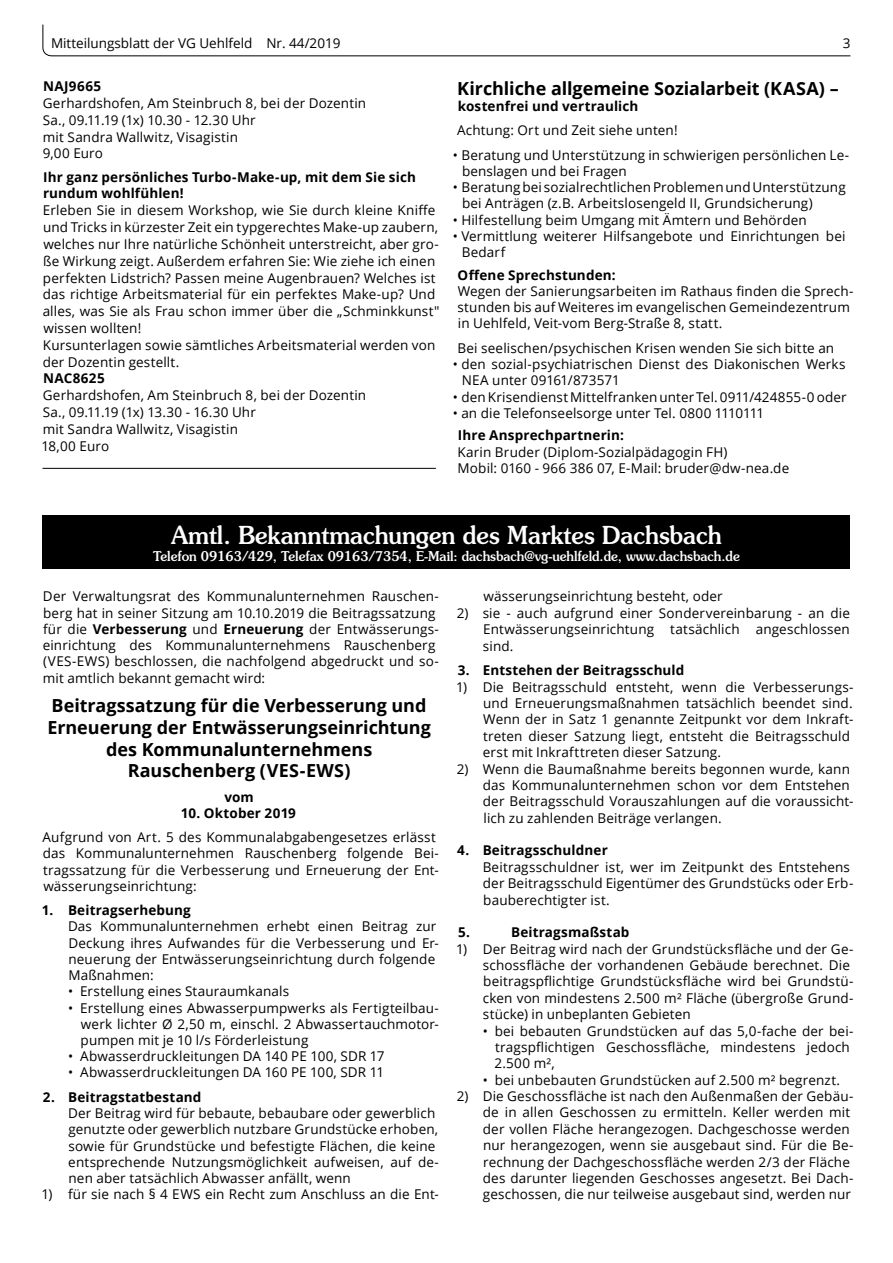
<style>
.page{position:relative;width:893px;height:1263px;background:#fff}
.page>*{position:absolute;margin:0;border:0;box-sizing:border-box;transform-origin:0 0}
.t1{font:500 24.75px "Souvenir";color:#fff;scale:.95 1}
.t2{font:700 18px/21.6px "Open Sans";letter-spacing:-.005em;color:#000;text-align:center}
.t3{font:13.5px/16.2px "Open Sans";letter-spacing:.01em;color:#000}
.t4{font:700 13.5px/16.8px "Open Sans";letter-spacing:.01em;color:#000}
.t5{font:500 13.5px "Souvenir";color:#fff;scale:.95 1}
.t6{font:700 13.5px "Open Sans";letter-spacing:.03em;color:#000}
.s1{font-weight:700}
</style>
<div class="page">
<svg style="left:42px;top:24px;width:809px;height:33px"></svg>
<hr style="left:43px;top:468px;width:393px;height:1px;background:#000">
<div style="left:43px;top:515px;width:807px;height:54px;background:#000"></div>
<p class="t3" style="left:51px;top:34px;width:291px">Mitteilungsblatt der VG Uehlfeld Nr. 44/2019</p>
<p class="t3" style="left:843px;top:34px;width:9px">3</p>
<p class="t6" style="left:43px;top:77px;width:60px">NAJ9665</p>
<p class="t3" style="left:43px;top:94px;width:325px;line-height:16.8px">Gerhardshofen, Am Steinbruch 8, bei der Dozentin<br>Sa., 09.11.19 (1x) 10.30 - 12.30 Uhr<br>mit Sandra Wallwitz, Visagistin<br>9,00 Euro</p>
<p class="t4" style="left:43px;top:168px;width:374px">Ihr ganz persönliches Turbo-Make-up, mit dem Sie sich rundum wohlfühlen!</p>
<p class="t3" style="left:43px;top:202px;width:398px;line-height:16.8px">Erleben Sie in diesem Workshop, wie Sie durch kleine Kniffe und Tricks in kürzester Zeit ein typgerechtes Make-up zaubern, welches nur Ihre natürliche Schönheit unterstreicht, aber gro&shy;ße Wirkung zeigt. Außerdem erfahren Sie: Wie ziehe ich einen perfekten Lidstrich? Passen meine Augenbrauen? Welches ist das richtige Arbeitsmaterial für ein perfektes Make-up? Und alles, was Sie als Frau schon immer über die „Schminkkunst" wissen wollten!<br>Kursunterlagen sowie sämtliches Arbeitsmaterial werden von der Dozentin gestellt.</p>
<p class="t4" style="left:43px;top:370px;width:63px">NAC8625</p>
<p class="t3" style="left:41px;top:387px;width:326px;line-height:16.8px">Gerhardshofen, Am Steinbruch 8, bei der Dozentin<br>Sa., 09.11.19 (1x) 13.30 - 16.30 Uhr<br>mit Sandra Wallwitz, Visagistin<br>18,00 Euro</p>
<h2 class="t2" style="left:457px;top:77px;width:383px">Kirchliche allgemeine Sozialarbeit (KASA) –</h2>
<p class="t4" style="left:458px;top:97px;width:182px">kostenfrei und vertraulich</p>
<p class="t3" style="left:457px;top:122px;width:222px">Achtung: Ort und Zeit siehe unten!</p>
<p class="t3" style="left:462px;top:146px;width:389px;text-indent:-9px">• Beratung und Unterstützung in schwierigen persönlichen Le&shy;benslagen und bei Fragen</p>
<p class="t3" style="left:462px;top:179px;width:385px;text-indent:-9px">• Beratung bei sozialrechtlichen Problemen und Unterstützung bei Anträgen (z.B. Arbeitslosengeld II, Grundsicherung)</p>
<p class="t3" style="left:453px;top:211px;width:356px">• Hilfestellung beim Umgang mit Ämtern und Behörden</p>
<p class="t3" style="left:462px;top:227px;width:385px;text-indent:-9px">• Vermittlung weiterer Hilfsangebote und Einrichtungen bei<br>Bedarf</p>
<p class="t4" style="left:457px;top:266px;width:160px">Offene Sprechstunden:</p>
<p class="t3" style="left:457px;top:283px;width:398px">Wegen der Sanierungsarbeiten im Rathaus finden die Sprech&shy;stunden bis auf Weiteres im evangelischen Gemeindezentrum in Uehlfeld, Veit-vom Berg-Straße 8, statt.</p>
<p class="t3" style="left:458px;top:339px;width:378px">Bei seelischen/psychischen Krisen wenden Sie sich bitte an</p>
<p class="t3" style="left:462px;top:356px;width:385px;text-indent:-9px">• den sozial-psychiatrischen Dienst des Diakonischen Werks<br>NEA unter 09161/873571</p>
<p class="t3" style="left:453px;top:388px;width:395px">• den Krisendienst Mittelfranken unter Tel. 0911/424855-0 oder</p>
<p class="t3" style="left:453px;top:404px;width:313px">• an die Telefonseelsorge unter Tel. 0800 1110111</p>
<p class="t4" style="left:458px;top:427px;width:168px">Ihre Ansprechpartnerin:</p>
<p class="t3" style="left:458px;top:443px;width:333px">Karin Bruder (Diplom-Sozialpädagogin FH)<br>Mobil: 0160 - 966 386 07, E-Mail: bruder@dw-nea.de</p>
<h1 class="t1" style="left:171px;top:520px;width:581px">Amtl. Bekanntmachungen des Marktes Dachsbach</h1>
<p class="t5" style="left:153px;top:547px;width:619px">Telefon 09163/429, Telefax 09163/7354, E-Mail: dachsbach@vg-uehlfeld.de, www.dachsbach.de</p>
<p class="t3" style="left:43px;top:588px;width:398px">Der Verwaltungsrat des Kommunalunternehmen Rauschen&shy;berg hat in seiner Sitzung am 10.10.2019 die Beitragssatzung für die <span class="s1">Verbesserung</span> und <span class="s1">Erneuerung</span> der Entwässerungs&shy;einrichtung des Kommunalunternehmens Rauschenberg (VES-EWS) beschlossen, die nachfolgend abgedruckt und so&shy;mit amtlich bekannt gemacht wird:</p>
<h2 class="t2" style="left:47px;top:694px;width:385px">Beitragssatzung für die Verbesserung und Erneuerung der Entwässerungseinrichtung des Kommunalunternehmens Rauschenberg (VES-EWS)</h2>
<p class="t4" style="left:224px;top:788px;width:31px">vom</p>
<p class="t4" style="left:181px;top:804px;width:117px">10. Oktober 2019</p>
<p class="t3" style="left:43px;top:829px;width:398px">Aufgrund von Art. 5 des Kommunalabgabengesetzes erlässt das Kommunalunternehmen Rauschenberg folgende Bei&shy;tragssatzung für die Verbesserung und Erneuerung der Ent&shy;wässerungseinrichtung:</p>
<p class="t4" style="left:42px;top:901px;width:151px">1. Beitragserhebung</p>
<p class="t3" style="left:68px;top:918px;width:372px">Das Kommunalunternehmen erhebt einen Beitrag zur Deckung ihres Aufwandes für die Verbesserung und Er&shy;neuerung der Entwässerungseinrichtung durch folgende Maßnahmen:</p>
<p class="t3" style="left:68px;top:983px;width:223px">• Erstellung eines Stauraumkanals</p>
<p class="t3" style="left:81px;top:999px;width:360px;text-align:justify;text-indent:-13px">• Erstellung eines Abwasserpumpwerks als Fertigteilbau&shy;werk lichter Ø 2,50 m, einschl. 2 Abwassertauchmotor&shy;pumpen mit je 10 l/s Förderleistung</p>
<p class="t3" style="left:68px;top:1048px;width:318px">• Abwasserdruckleitungen DA 140 PE 100, SDR 17</p>
<p class="t3" style="left:68px;top:1064px;width:318px">• Abwasserdruckleitungen DA 160 PE 100, SDR 11</p>
<p class="t4" style="left:43px;top:1088px;width:160px">2. Beitragstatbestand</p>
<p class="t3" style="left:68px;top:1105px;width:372px">Der Beitrag wird für bebaute, bebaubare oder gewerblich genutzte oder gewerblich nutzbare Grundstücke erhoben, sowie für Grundstücke und befestigte Flächen, die keine entsprechende Nutzungsmöglichkeit aufweisen, auf de&shy;nen aber tatsächlich Abwasser anfällt, wenn</p>
<p class="t3" style="left:41px;top:1186px;width:399px">1) für sie nach § 4 EWS ein Recht zum Anschluss an die Ent-</p>
<p class="t3" style="left:483px;top:588px;width:241px">wässerungseinrichtung besteht, oder</p>
<p class="t3" style="left:483px;top:604px;width:368px;text-align:justify;text-indent:-26px">2) sie - auch aufgrund einer Sondervereinbarung - an die Entwässerungseinrichtung tatsächlich angeschlossen sind.</p>
<p class="t4" style="left:458px;top:662px;width:228px">3. Entstehen der Beitragsschuld</p>
<p class="t3" style="left:483px;top:678px;width:372px;text-indent:-27px">1) Die Beitragsschuld entsteht, wenn die Verbesserungs&shy;und Erneuerungsmaßnahmen tatsächlich beendet sind.<br>Wenn der in Satz 1 genannte Zeitpunkt vor dem Inkraft&shy;treten dieser Satzung liegt, entsteht die Beitragsschuld erst mit Inkrafttreten dieser Satzung.</p>
<p class="t3" style="left:483px;top:760px;width:372px;text-indent:-26px">2) Wenn die Baumaßnahme bereits begonnen wurde, kann das Kommunalunternehmen schon vor dem Entstehen der Beitragsschuld Vorauszahlungen auf die voraussicht&shy;lich zu zahlenden Beiträge verlangen.</p>
<p class="t4" style="left:457px;top:842px;width:152px">4. Beitragsschuldner</p>
<p class="t3" style="left:483px;top:858px;width:372px">Beitragsschuldner ist, wer im Zeitpunkt des Entstehens der Beitragsschuld Eigentümer des Grundstücks oder Erb&shy;bauberechtigter ist.</p>
<p class="t4" style="left:458px;top:924px;width:13px">5.</p>
<p class="t4" style="left:511px;top:924px;width:120px">Beitragsmaßstab</p>
<p class="t3" style="left:483px;top:940px;width:372px;text-indent:-27px">1) Der Beitrag wird nach der Grundstücksfläche und der Ge&shy;schossfläche der vorhandenen Gebäude berechnet. Die beitragspflichtige Grundstücksfläche wird bei Grundstü&shy;cken von mindestens 2.500 m² Fläche (übergroße Grund&shy;stücke) in unbeplanten Gebieten</p>
<p class="t3" style="left:494px;top:1022px;width:361px;text-indent:-12px">• bei bebauten Grundstücken auf das 5,0-fache der bei&shy;tragspflichtigen Geschossfläche, mindestens jedoch<br>2.500 m²,</p>
<p class="t3" style="left:483px;top:1071px;width:359px">• bei unbebauten Grundstücken auf 2.500 m² begrenzt.</p>
<p class="t3" style="left:483px;top:1087px;width:372px;text-indent:-26px">2) Die Geschossfläche ist nach den Außenmaßen der Gebäu&shy;de in allen Geschossen zu ermitteln. Keller werden mit der vollen Fläche herangezogen. Dachgeschosse werden nur herangezogen, wenn sie ausgebaut sind. Für die Be&shy;rechnung der Dachgeschossfläche werden 2/3 der Fläche des darunter liegenden Geschosses angesetzt. Bei Dach&shy;geschossen, die nur teilweise ausgebaut sind, werden nur</p>
</div>
